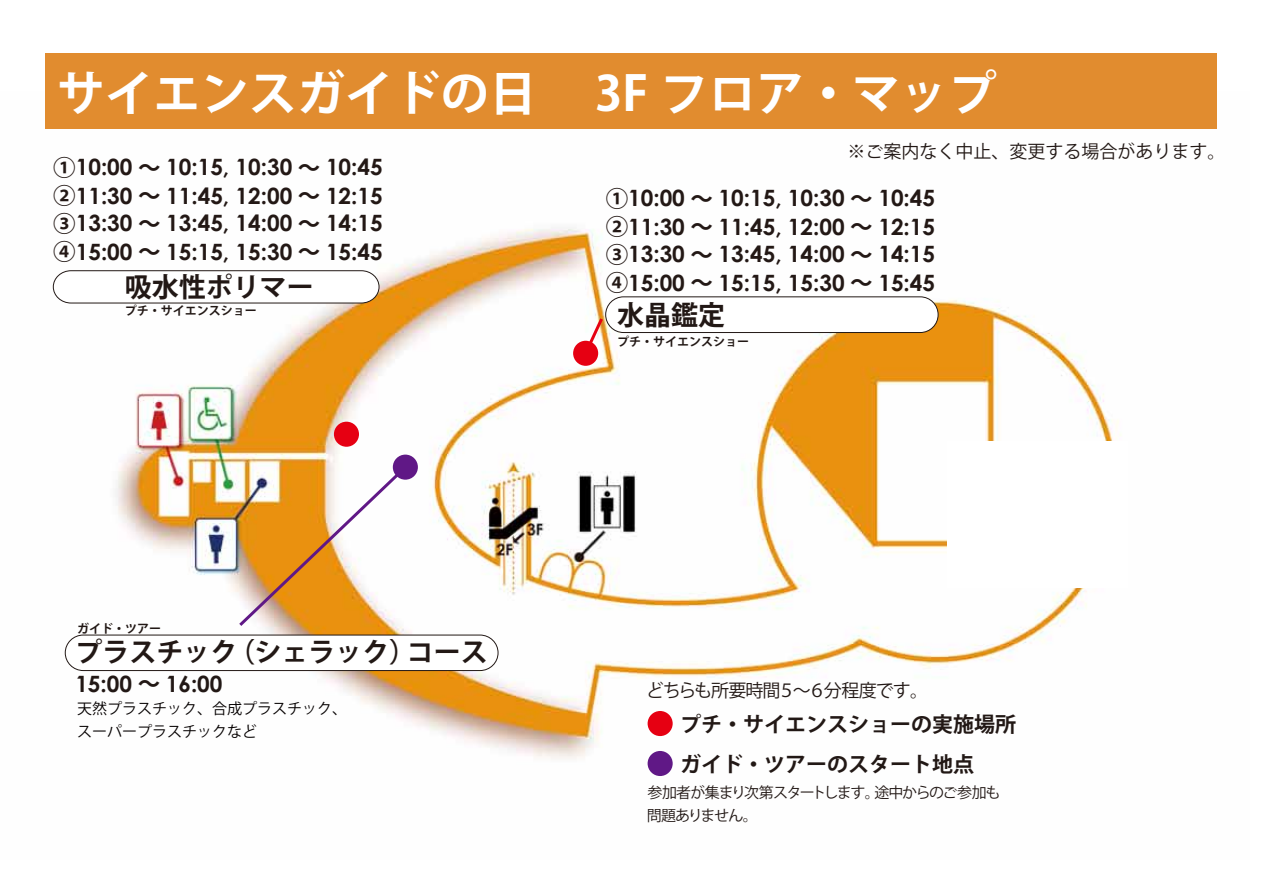
<style>
.page{position:relative;width:1263px;height:893px;background:#fff}
.page>*{position:absolute;margin:0;border:0;box-sizing:border-box;transform-origin:0 0}
.t1{font:700 48px "Koz Go Pro";color:#fff}
.t2{font:700 27px "Koz Go Pro";color:#221815}
.t3{font:700 22.5px/28.2px "Century Gothic";color:#231815;text-align:justify}
.t4{font:700 22.5px "Century Gothic";color:#221815}
.t5{font:700 21px/39.9px "Koz Go Pro";color:#221815}
.t6{font:18px "Koz Go Pro";color:#221815}
.t7{font:18px "Koz Go Pro";letter-spacing:-.06em;color:#221815}
.t8{font:15px/22.5px "Koz Go Pro";letter-spacing:-.09em;color:#221815}
.t9{font:15px/22.5px "Koz Go Pro";color:#040000}
.t10{font:700 12px "Koz Go Pro";color:#221815}
.s1{font-family:"Koz Go Pro"}
</style>
<div class="page">
<img style="left:45px;top:91px;width:1076px;height:685px">
<div style="left:648px;top:711px;width:25px;height:25px;background:#e60012;border-radius:50%"></div>
<div style="left:648px;top:751px;width:25px;height:25px;background:#601886;border-radius:50%"></div>
<div style="left:65px;top:635px;width:433px;height:35px;background:#fff;border-radius:18px"></div>
<div style="left:65px;top:635px;width:433px;height:36px;border:1px solid #221815;border-radius:18px"></div>
<svg style="left:53px;top:270px;width:327px;height:34px"></svg>
<div style="left:393px;top:455px;width:25px;height:25px;background:#601886;border-radius:50%"></div>
<div style="left:334px;top:422px;width:25px;height:25px;background:#e60012;border-radius:50%"></div>
<div style="left:947px;top:441px;width:180px;height:146px;background:#fff"></div>
<div style="left:606px;top:297px;width:332px;height:35px;background:#fff;border-radius:18px"></div>
<div style="left:605px;top:296px;width:333px;height:37px;border:1px solid #221815;border-radius:18px"></div>
<div style="left:46px;top:53px;width:1171px;height:76px;background:#e18c2f"></div>
<div style="left:573px;top:341px;width:25px;height:25px;background:#e60012;border-radius:50%"></div>
<svg style="left:236px;top:465px;width:171px;height:164px"></svg>
<div style="left:75px;top:624px;width:64px;height:10px;background:#fff"></div>
<svg style="left:582px;top:315px;width:23px;height:42px"></svg>
<h1 class="t1" style="left:57px;top:62px;width:941px">サイエンスガイドの日　 3F フロア・マップ</h1>
<p class="t6" style="left:847px;top:140px;width:379px">※ご案内なく中止、変更する場合があります。</p>
<p class="t3" style="left:53px;top:152px;width:331px"><span class="s1">①</span>10:00 <span class="s1">～</span> 10:15, 10:30 <span class="s1">～</span> 10:45<br><span class="s1">②</span>11:30 <span class="s1">～</span> 11:45, 12:00 <span class="s1">～</span> 12:15<br><span class="s1">③</span>13:30 <span class="s1">～</span> 13:45, 14:00 <span class="s1">～</span> 14:15<br><span class="s1">④</span>15:00 <span class="s1">～</span> 15:15, 15:30 <span class="s1">～</span> 15:45</p>
<p class="t3" style="left:606px;top:183px;width:331px"><span class="s1">①</span>10:00 <span class="s1">～</span> 10:15, 10:30 <span class="s1">～</span> 10:45<br><span class="s1">②</span>11:30 <span class="s1">～</span> 11:45, 12:00 <span class="s1">～</span> 12:15<br><span class="s1">③</span>13:30 <span class="s1">～</span> 13:45, 14:00 <span class="s1">～</span> 14:15<br><span class="s1">④</span>15:00 <span class="s1">～</span> 15:15, 15:30 <span class="s1">～</span> 15:45</p>
<p class="t2" style="left:125px;top:270px;width:190px">吸水性ポリマー</p>
<p class="t10" style="left:125px;top:303px;width:133px">プチ・サイエンスショー</p>
<p class="t10" style="left:77px;top:621px;width:85px">ガイド・ツアー</p>
<p class="t2" style="left:75px;top:635px;width:414px">プラスチック（シェラック）コース</p>
<p class="t4" style="left:75px;top:666px;width:149px">15:00 <span class="s1">～</span> 16:00</p>
<p class="t9" style="left:77px;top:698px;width:271px">天然プラスチック、合成プラスチック、スーパープラスチックなど</p>
<p class="t2" style="left:617px;top:298px;width:109px">水晶鑑定</p>
<p class="t10" style="left:617px;top:334px;width:133px">プチ・サイエンスショー</p>
<p class="t7" style="left:646px;top:679px;width:283px">どちらも所要時間５～６分程度です。</p>
<p class="t5" style="left:680px;top:706px;width:338px">プチ・サイエンスショーの実施場所ガイド・ツアーのスタート地点</p>
<p class="t8" style="left:647px;top:782px;width:355px">参加者が集まり次第スタートします。途中からのご参加も問題ありません。</p>
</div>
